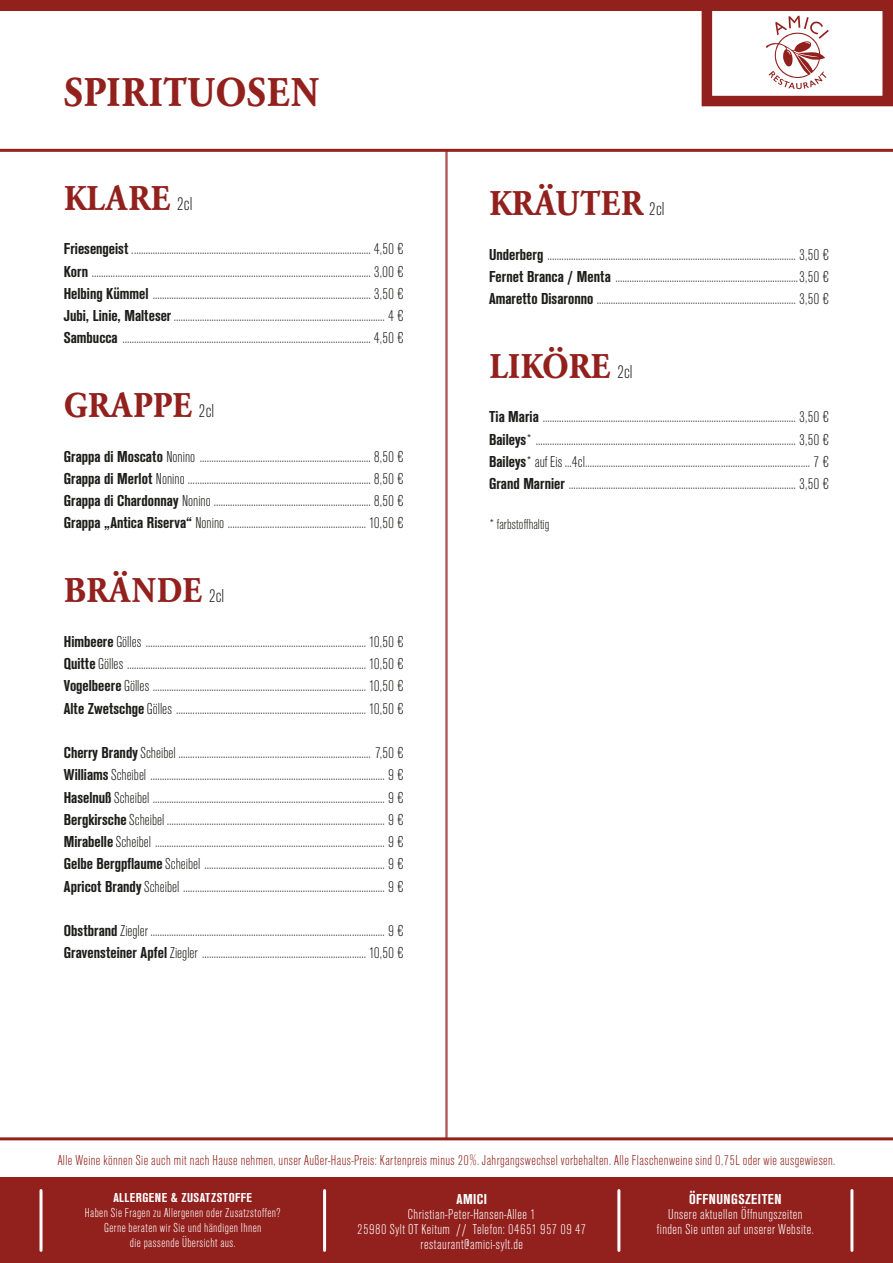
<style>
.page{position:relative;width:893px;height:1263px;background:#fff}
.page>*{position:absolute;margin:0;border:0;box-sizing:border-box;transform-origin:0 0}
.t1{font:700 condensed 42px "Garamond Std";color:#92211e}
.t2{font:700 condensed 36px "Garamond Std";color:#92211e}
.t3{font:300 condensed 16.5px/22.2px "Ancona";color:#1d1d1b;text-align:justify}
.t4{font:300 condensed 15px "Ancona";letter-spacing:.025em;color:#92211e}
.t5{font:300 condensed 15px/15px "Ancona";letter-spacing:.03em;color:#fff;text-align:center}
.t6{font:700 condensed 15px "Ancona";letter-spacing:.03em;color:#fff}
.t7{font:300 condensed 15px "Ancona";color:#1d1d1b}
.t8{font:300 condensed 13.5px/15px "Ancona";letter-spacing:.03em;color:#fff;text-align:center}
.t9{font:700 condensed 13.5px "Ancona";letter-spacing:.03em;color:#fff}
.s1{font-family:"Ancona";font-weight:300;font-size:19.5px;color:#1d1d1b}
.s2{font-weight:700}
</style>
<div class="page">
<hr style="left:0;top:149px;width:893px;height:3px;background:#92211e">
<hr style="left:0;top:1137px;width:893px;height:3px;background:#92211e">
<div style="left:702px;top:0;width:191px;height:106px;border:10px solid #92211e"></div>
<svg style="left:766px;top:16px;width:63px;height:73px"></svg>
<div style="left:0;top:1178px;width:893px;height:85px;background:#92211e"></div>
<div style="left:0;top:0;width:893px;height:11px;background:#92211e"></div>
<hr style="left:892px;top:0;width:1px;height:106px;background:#92211e">
<hr style="left:447px;top:151px;width:1px;height:987px;background:#92211e">
<hr style="left:446px;top:151px;width:1px;height:987px;background:#92211e">
<hr style="left:323px;top:1190px;width:3px;height:60px;background:#fff">
<hr style="left:40px;top:1190px;width:3px;height:60px;background:#fff">
<hr style="left:617px;top:1190px;width:3px;height:60px;background:#fff">
<hr style="left:850px;top:1190px;width:3px;height:60px;background:#fff">
<h1 class="t1" style="left:64px;top:68px;width:258px">SPIRITUOSEN</h1>
<h2 class="t2" style="left:64px;top:177px;width:130px">KLARE <span class="s1">2cl</span></h2>
<p class="t3" style="left:64px;top:238px;width:342px"><span class="s2">Friesengeist</span> ...................................................................................................... 4,50 € <span class="s2">Korn</span> ....................................................................................................................... 3,00 € <span class="s2">Helbing Kümmel</span> ............................................................................................. 3,50 € <span class="s2">Jubi, Linie, Malteser</span> .......................................................................................... 4 € <span class="s2">Sambucca</span> .......................................................................................................... 4,50 €</p>
<h2 class="t2" style="left:64px;top:384px;width:152px">GRAPPE <span class="s1">2cl</span></h2>
<p class="t3" style="left:64px;top:446px;width:342px"><span class="s2">Grappa di Moscato</span> Nonino ......................................................................... 8,50 € <span class="s2">Grappa di Merlot</span> Nonino .............................................................................. 8,50 € <span class="s2">Grappa di Chardonnay</span> Nonino ................................................................... 8,50 € <span class="s2">Grappa „Antica Riserva“</span> Nonino ........................................................... 10,50 €</p>
<h2 class="t2" style="left:64px;top:569px;width:162px">BRÄNDE <span class="s1">2cl</span></h2>
<p class="t3" style="left:64px;top:631px;width:342px"><span class="s2">Himbeere</span> Gölles .............................................................................................. 10,50 € <span class="s2">Quitte</span> Gölles ...................................................................................................... 10,50 € <span class="s2">Vogelbeere</span> Gölles ........................................................................................... 10,50 € <span class="s2">Alte Zwetschge</span> Gölles ................................................................................. 10,50 €</p>
<p class="t3" style="left:64px;top:742px;width:342px"><span class="s2">Cherry Brandy</span> Scheibel .................................................................................. 7,50 € <span class="s2">Williams</span> Scheibel .................................................................................................... 9 € <span class="s2">Haselnuß</span> Scheibel ................................................................................................... 9 € <span class="s2">Bergkirsche</span> Scheibel ............................................................................................. 9 € <span class="s2">Mirabelle</span> Scheibel .................................................................................................. 9 € <span class="s2">Gelbe Bergpflaume</span> Scheibel ............................................................................. 9 € <span class="s2">Apricot Brandy</span> Scheibel ...................................................................................... 9 €</p>
<p class="t3" style="left:64px;top:920px;width:342px"><span class="s2">Obstbrand</span> Ziegler .................................................................................................... 9 €<br><span class="s2">Gravensteiner Apfel</span> Ziegler ...................................................................... 10,50 €</p>
<h2 class="t2" style="left:489px;top:182px;width:177px">KRÄUTER <span class="s1">2cl</span></h2>
<p class="t3" style="left:489px;top:244px;width:342px"><span class="s2">Underberg</span> .......................................................................................................... 3,50 € <span class="s2">Fernet Branca / Menta</span> ..............................................................................3,50 € <span class="s2">Amaretto Disaronno</span> ..................................................................................... 3,50 €</p>
<h2 class="t2" style="left:489px;top:345px;width:145px">LIKÖRE <span class="s1">2cl</span></h2>
<p class="t3" style="left:489px;top:406px;width:342px"><span class="s2">Tia Maria</span> ............................................................................................................ 3,50 € <span class="s2">Baileys</span>* ............................................................................................................... 3,50 € <span class="s2">Baileys</span>* auf Eis ...4cl................................................................................................ 7 € <span class="s2">Grand Marnier</span> ................................................................................................. 3,50 €</p>
<p class="t7" style="left:489px;top:517px;width:62px">* farbstoffhaltig</p>
<p class="t4" style="left:58px;top:1152px;width:779px">Alle Weine können Sie auch mit nach Hause nehmen, unser Außer-Haus-Preis: Kartenpreis minus 20%. Jahrgangswechsel vorbehalten. Alle Flaschenweine sind 0,75L oder wie ausgewiesen.</p>
<p class="t9" style="left:113px;top:1190px;width:140px">ALLERGENE &amp; ZUSATZSTOFFE</p>
<p class="t8" style="left:85px;top:1206px;width:197px">Haben Sie Fragen zu Allergenen oder Zusatzstoffen?<br>Gerne beraten wir Sie und händigen Ihnen<br>die passende Übersicht aus.</p>
<p class="t6" style="left:456px;top:1190px;width:32px">AMICI</p>
<p class="t5" style="left:357px;top:1206px;width:230px">Christian-Peter-Hansen-Allee 1<br>25980 Sylt OT Keitum // Telefon: 04651 957 09 47 restaurant@amici-sylt.de</p>
<p class="t6" style="left:689px;top:1190px;width:94px">ÖFFNUNGSZEITEN</p>
<p class="t5" style="left:657px;top:1206px;width:158px">Unsere aktuellen Öffnungszeiten finden Sie unten auf unserer Website.</p>
</div>
